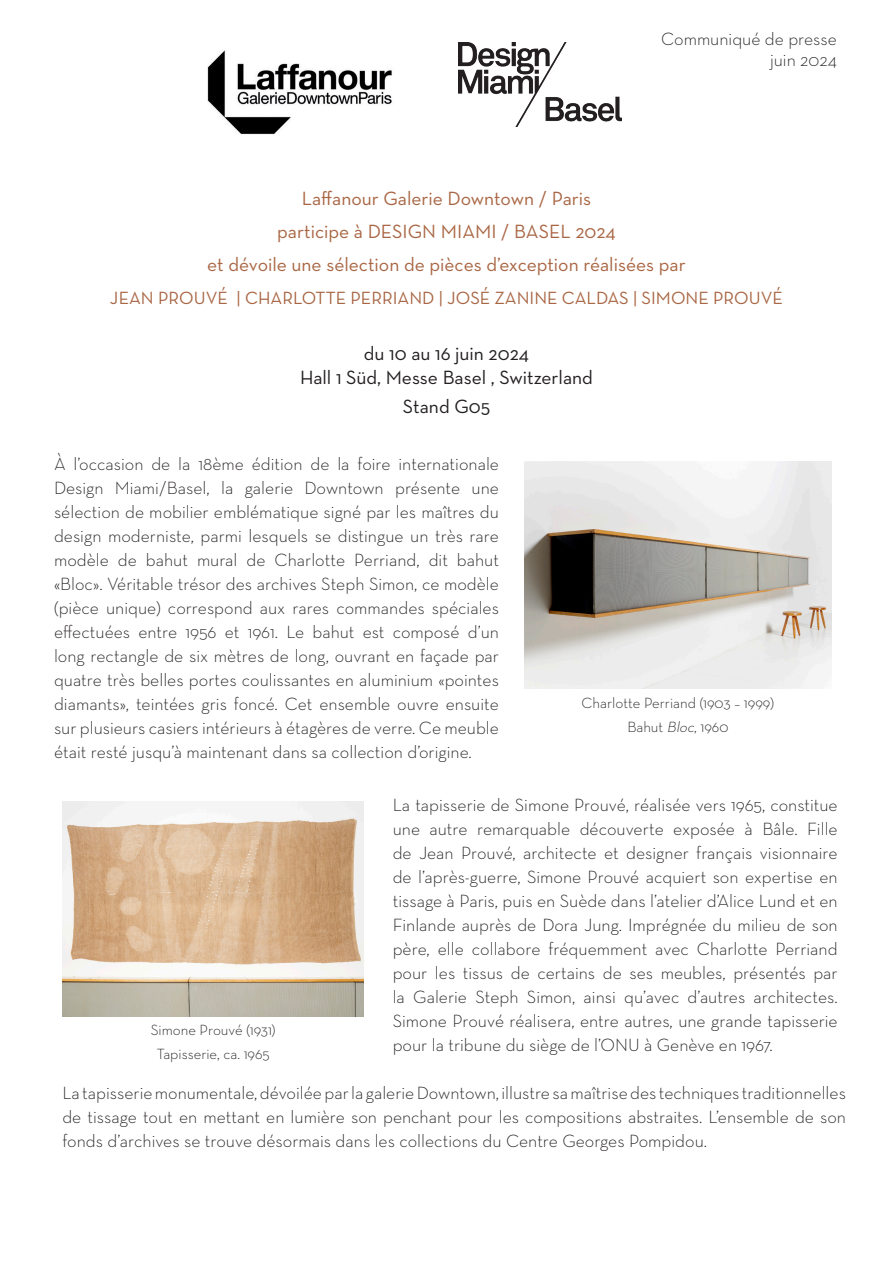
<style>
.page{position:relative;width:893px;height:1263px;background:#fff}
.page>*{position:absolute;margin:0;border:0;box-sizing:border-box;transform-origin:0 0}
.t1{font:19.5px "Neutra Text";color:#a96644}
.t2{font:19.5px "Neutra Text";color:#231f20}
.t3{font:300 18px/24px "Neutra Text";color:#231f20;text-align:justify}
.t4{font:18px "Neutra Text";color:#a96644}
.t5{font:300 15px "Neutra Text";color:#231f20}
.s1{font-style:italic}
</style>
<div class="page">
<img style="left:207px;top:50px;width:185px;height:85px">
<img style="left:459px;top:42px;width:163px;height:85px">
<img style="left:524px;top:461px;width:307px;height:227px">
<img style="left:62px;top:802px;width:302px;height:214px">
<p class="t3" style="left:661px;top:26px;width:177px">Communiqué de presse</p>
<p class="t3" style="left:770px;top:48px;width:68px">juin 2024</p>
<p class="t1" style="left:302px;top:186px;width:291px">Laffanour Galerie Downtown / Paris</p>
<p class="t1" style="left:277px;top:219px;width:340px">participe à DESIGN MIAMI / BASEL 2024</p>
<p class="t1" style="left:207px;top:252px;width:480px">et dévoile une sélection de pièces d’exception réalisées par</p>
<p class="t4" style="left:110px;top:287px;width:674px">JEAN PROUVÉ | CHARLOTTE PERRIAND | JOSÉ ZANINE CALDAS | SIMONE PROUVÉ</p>
<p class="t2" style="left:364px;top:342px;width:167px">du 10 au 16 juin 2024</p>
<p class="t2" style="left:300px;top:366px;width:294px">Hall 1 Süd, Messe Basel , Switzerland</p>
<p class="t2" style="left:403px;top:395px;width:89px">Stand G05</p>
<p class="t3" style="left:54px;top:451px;width:447px">À l’occasion de la 18ème édition de la foire internationale Design Miami/Basel, la galerie Downtown présente une sélection de mobilier emblématique signé par les maîtres du design moderniste, parmi lesquels se distingue un très rare modèle de bahut mural de Charlotte Perriand, dit bahut «Bloc». Véritable trésor des archives Steph Simon, ce modèle (pièce unique) correspond aux rares commandes spéciales effectuées entre 1956 et 1961. Le bahut est composé d’un long rectangle de six mètres de long, ouvrant en façade par quatre très belles portes coulissantes en aluminium «pointes diamants», teintées gris foncé. Cet ensemble ouvre ensuite sur plusieurs casiers intérieurs à étagères de verre. Ce meuble était resté jusqu’à maintenant dans sa collection d’origine.</p>
<p class="t3" style="left:393px;top:793px;width:447px">La tapisserie de Simone Prouvé, réalisée vers 1965, constitue une autre remarquable découverte exposée à Bâle. Fille de Jean Prouvé, architecte et designer français visionnaire de l’après-guerre, Simone Prouvé acquiert son expertise en tissage à Paris, puis en Suède dans l’atelier d’Alice Lund et en Finlande auprès de Dora Jung. Imprégnée du milieu de son père, elle collabore fréquemment avec Charlotte Perriand pour les tissus de certains de ses meubles, présentés par la Galerie Steph Simon, ainsi qu’avec d’autres architectes.<br>Simone Prouvé réalisera, entre autres, une grande tapisserie pour la tribune du siège de l’ONU à Genève en 1967.</p>
<p class="t5" style="left:582px;top:694px;width:194px">Charlotte Perriand (1903 – 1999)</p>
<p class="t5" style="left:627px;top:718px;width:103px">Bahut <span class="s1">Bloc</span>, 1960</p>
<p class="t5" style="left:151px;top:1021px;width:126px">Simone Prouvé (1931)</p>
<p class="t5" style="left:157px;top:1045px;width:114px">Tapisserie, ca. 1965</p>
<p class="t3" style="left:62px;top:1080px;width:785px">La tapisserie monumentale, dévoilée par la galerie Downtown, illustre sa maîtrise des techniques traditionnelles de tissage tout en mettant en lumière son penchant pour les compositions abstraites. L’ensemble de son fonds d’archives se trouve désormais dans les collections du Centre Georges Pompidou.</p>
</div>
